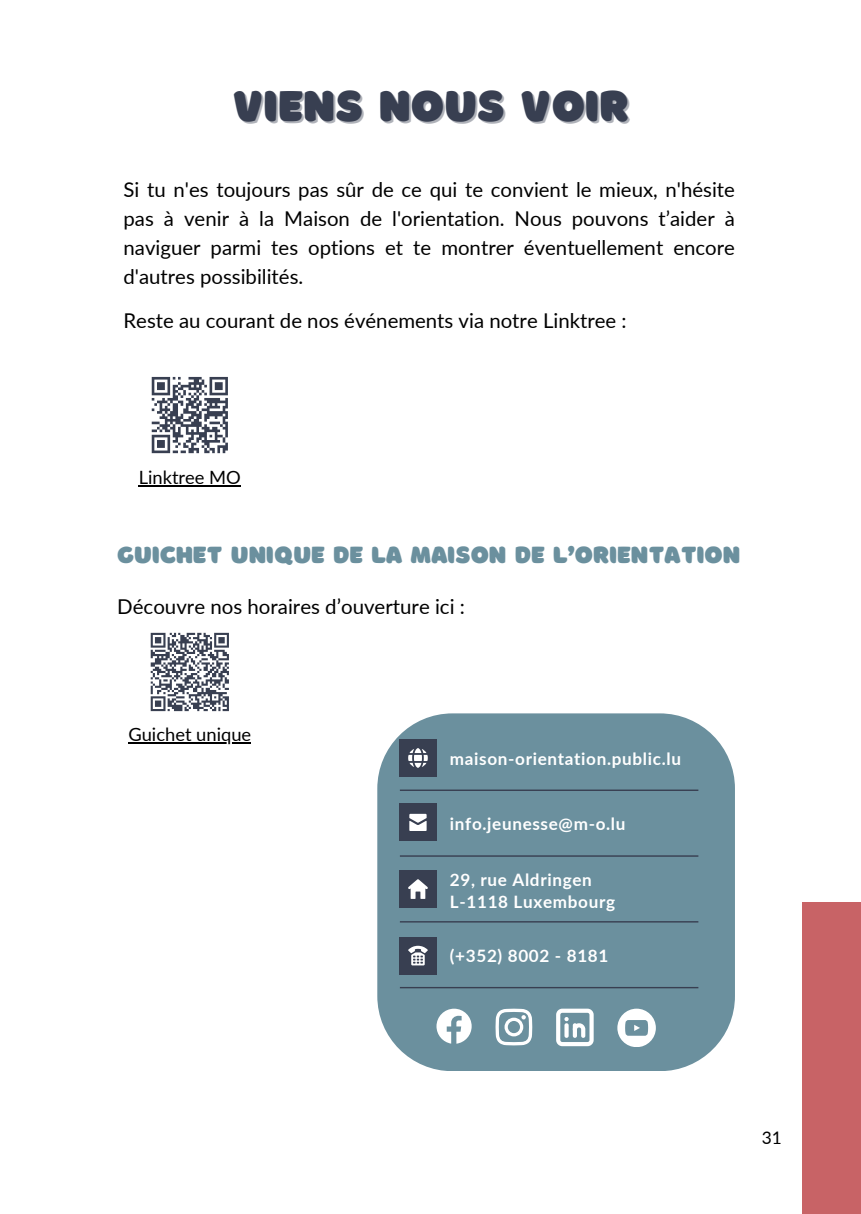
<style>
.page{position:relative;width:861px;height:1214px;background:#fff}
.page>*{position:absolute;margin:0;border:0;box-sizing:border-box;transform-origin:0 0}
.t1{font:44.8px "Borsok";color:#383f51}
.t2{font:24.4px "Borsok";color:#6b909e}
.t3{font:20.4px/29px "Lato";color:#000;text-align:justify}
.t4{font:18.4px "Lato";color:#000}
.t5{font:17.4px "Lato";color:#000}
.t6{font:700 17px/22.6px "Lato";letter-spacing:.04em;color:#fff}
</style>
<div class="page">
<div style="left:377px;top:713px;width:358px;height:358px;background:#6b909e;border-radius:75px"></div>
<div style="left:399px;top:739px;width:38px;height:37px;background:#383f51"></div>
<svg style="left:408px;top:748px;width:20px;height:19px"></svg>
<div style="left:399px;top:804px;width:38px;height:37px;background:#383f51"></div>
<svg style="left:409px;top:814px;width:17px;height:16px"></svg>
<div style="left:399px;top:870px;width:38px;height:37px;background:#383f51"></div>
<svg style="left:408px;top:879px;width:20px;height:20px"></svg>
<div style="left:399px;top:937px;width:38px;height:37px;background:#383f51"></div>
<svg style="left:408px;top:945px;width:20px;height:20px"></svg>
<hr style="left:400px;top:789px;width:298px;height:2px;background:#383f51">
<hr style="left:400px;top:855px;width:298px;height:1px;background:#383f51">
<hr style="left:400px;top:921px;width:298px;height:1px;background:#383f51">
<hr style="left:400px;top:987px;width:298px;height:1px;background:#383f51">
<svg style="left:437px;top:1008px;width:35px;height:35px"></svg>
<svg style="left:496px;top:1008px;width:36px;height:37px"></svg>
<svg style="left:617px;top:1008px;width:38px;height:38px"></svg>
<svg style="left:556px;top:1008px;width:38px;height:38px"></svg>
<div style="left:803px;top:902px;width:58px;height:311px;background:#c86366"></div>
<svg style="left:138px;top:376px;width:90px;height:111px"></svg>
<hr style="left:139px;top:485px;width:102px;height:2px;background:#000">
<svg style="left:150px;top:632px;width:79px;height:80px"></svg>
<hr style="left:128px;top:742px;width:123px;height:2px;background:#000">
<p class="t1" style="left:232px;top:79px;width:398px">VIENS NOUS VOIR</p>
<p class="t3" style="left:124px;top:175px;width:613px">Si tu n'es toujours pas sûr de ce qui te convient le mieux, n'hésite pas à venir à la Maison de l'orientation. Nous pouvons t’aider à naviguer parmi tes options et te montrer éventuellement encore d'autres possibilités.</p>
<p class="t3" style="left:124px;top:306px;width:505px">Reste au courant de nos événements via notre Linktree :</p>
<p class="t4" style="left:139px;top:466px;width:104px">Linktree MO</p>
<p class="t2" style="left:117px;top:540px;width:625px">GUICHET UNIQUE DE LA MAISON DE L’ORIENTATION</p>
<h4 class="t3" style="left:117px;top:591px;width:349px">Découvre nos horaires d’ouverture ici :</h4>
<p class="t4" style="left:128px;top:722px;width:124px">Guichet unique</p>
<h1 class="t6" style="left:450px;top:747px;width:233px">maison-orientation.public.lu</h1>
<h3 class="t6" style="left:450px;top:811px;width:177px">info.jeunesse@m-o.lu</h3>
<h3 class="t6" style="left:450px;top:868px;width:167px">29, rue Aldringen<br>L-1118 Luxembourg</h3>
<p class="t6" style="left:450px;top:944px;width:160px">(+352) 8002 - 8181</p>
<p class="t5" style="left:762px;top:1127px;width:22px">31</p>
</div>
